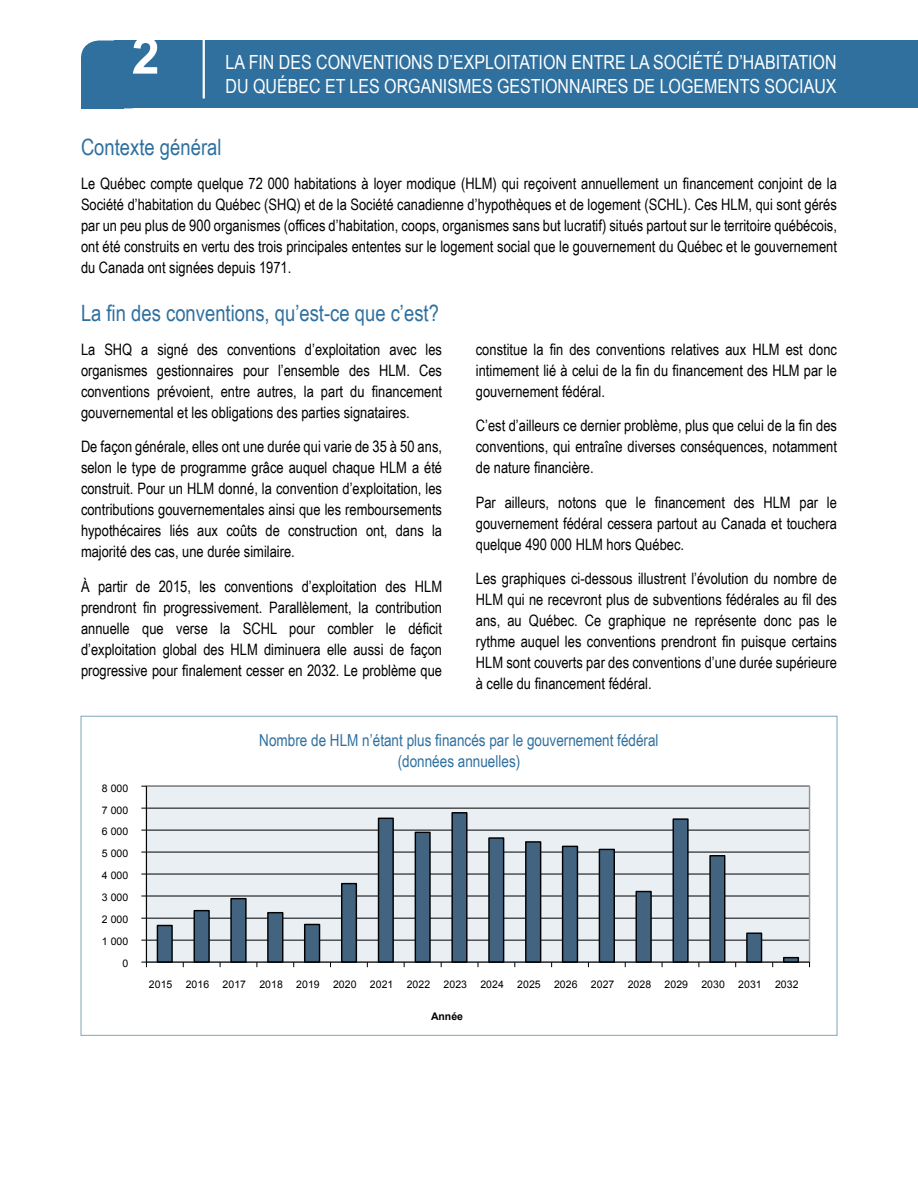
<style>
.page{position:relative;width:918px;height:1188px;background:#fff}
.page>*{position:absolute;margin:0;border:0;box-sizing:border-box;transform-origin:0 0}
.t1{font:700 50.7px "Arial";color:#fff}
.t2{font:22.5px "Arial Narrow";color:#2f709f}
.t3{font:19.5px/24px "Arial Narrow";color:#fff}
.t4{font:16.5px/21px "Arial Narrow";color:#2f709f;text-align:center}
.t5{font:15.75px/21px "Arial Narrow";color:#000;text-align:justify}
.t6{font:10.5px "Arial";color:#000}
.t7{font:700 10.5px "Arial";color:#000}
</style>
<div class="page">
<div style="left:115px;top:40px;width:803px;height:68px;background:#2f709f"></div>
<hr style="left:203px;top:36px;width:2px;height:62px;background:#fff">
<div style="left:81px;top:40px;width:68px;height:68px;background:#2f709f;border-radius:18px"></div>
<div style="left:81px;top:82px;width:43px;height:26px;background:#2f709f"></div>
<div style="left:146px;top:786px;width:664px;height:176px;background:linear-gradient(to right,#eaeff3,#e8edf1)"></div>
<hr style="left:146px;top:940px;width:664px;height:1px;background:#000">
<hr style="left:146px;top:918px;width:664px;height:1px;background:#000">
<hr style="left:146px;top:896px;width:664px;height:1px;background:#000">
<hr style="left:146px;top:874px;width:664px;height:1px;background:#000">
<hr style="left:146px;top:852px;width:664px;height:1px;background:#000">
<hr style="left:146px;top:830px;width:664px;height:1px;background:#000">
<hr style="left:146px;top:808px;width:664px;height:1px;background:#000">
<div style="left:157px;top:926px;width:15px;height:36px;background:#426480"></div>
<div style="left:157px;top:925px;width:16px;height:38px;border:1px solid #000"></div>
<div style="left:194px;top:911px;width:15px;height:51px;background:#426480"></div>
<div style="left:194px;top:910px;width:16px;height:53px;border:1px solid #000"></div>
<div style="left:231px;top:899px;width:15px;height:63px;background:#426480"></div>
<div style="left:230px;top:898px;width:17px;height:65px;border:1px solid #000"></div>
<div style="left:268px;top:913px;width:15px;height:49px;background:#426480"></div>
<div style="left:267px;top:912px;width:16px;height:51px;border:1px solid #000"></div>
<div style="left:305px;top:924px;width:15px;height:38px;background:#426480"></div>
<div style="left:304px;top:924px;width:16px;height:39px;border:1px solid #000"></div>
<div style="left:342px;top:884px;width:14px;height:78px;background:#426480"></div>
<div style="left:341px;top:883px;width:16px;height:80px;border:1px solid #000"></div>
<div style="left:379px;top:818px;width:14px;height:144px;background:#426480"></div>
<div style="left:378px;top:818px;width:16px;height:145px;border:1px solid #000"></div>
<div style="left:415px;top:832px;width:15px;height:130px;background:#426480"></div>
<div style="left:415px;top:832px;width:16px;height:131px;border:1px solid #000"></div>
<div style="left:452px;top:813px;width:15px;height:149px;background:#426480"></div>
<div style="left:451px;top:812px;width:17px;height:151px;border:1px solid #000"></div>
<div style="left:489px;top:838px;width:15px;height:124px;background:#426480"></div>
<div style="left:488px;top:837px;width:16px;height:126px;border:1px solid #000"></div>
<div style="left:526px;top:842px;width:15px;height:120px;background:#426480"></div>
<div style="left:525px;top:841px;width:16px;height:122px;border:1px solid #000"></div>
<div style="left:563px;top:846px;width:14px;height:116px;background:#426480"></div>
<div style="left:562px;top:846px;width:16px;height:117px;border:1px solid #000"></div>
<div style="left:599px;top:849px;width:15px;height:113px;background:#426480"></div>
<div style="left:599px;top:849px;width:16px;height:114px;border:1px solid #000"></div>
<div style="left:636px;top:892px;width:15px;height:70px;background:#426480"></div>
<div style="left:636px;top:891px;width:16px;height:72px;border:1px solid #000"></div>
<div style="left:673px;top:819px;width:15px;height:143px;background:#426480"></div>
<div style="left:673px;top:818px;width:16px;height:145px;border:1px solid #000"></div>
<div style="left:710px;top:856px;width:15px;height:106px;background:#426480"></div>
<div style="left:709px;top:855px;width:16px;height:108px;border:1px solid #000"></div>
<div style="left:747px;top:933px;width:15px;height:29px;background:#426480"></div>
<div style="left:746px;top:933px;width:16px;height:30px;border:1px solid #000"></div>
<hr style="left:784px;top:958px;width:14px;height:4px;background:#426480">
<div style="left:783px;top:957px;width:16px;height:6px;border:1px solid #000"></div>
<hr style="left:146px;top:786px;width:1px;height:176px;background:#000">
<hr style="left:146px;top:962px;width:664px;height:1px;background:#000">
<svg style="left:141px;top:962px;width:6px;height:5px"></svg>
<h1 class="t1" style="left:132px;top:22px;width:30px">2</h1>
<p class="t3" style="left:226px;top:49px;width:613px">La fin des conventions d’exploitation entre la Société d’habitation du Québec et les organismes gestionnaires de logements sociaux</p>
<h2 class="t2" style="left:81px;top:130px;width:142px">Contexte général</h2>
<p class="t5" style="left:81px;top:173px;width:758px">Le Québec compte quelque 72 000 habitations à loyer modique (HLM) qui reçoivent annuellement un financement conjoint de la Société d’habitation du Québec (SHQ) et de la Société canadienne d’hypothèques et de logement (SCH L). Ces HLM, qui sont gérés par un peu plus de 900 organismes (offices d’habitation, coops, organismes sans but lucratif) situés partout sur le territoire québécois, ont été construits en vertu des trois principales ententes sur le logement social que le gouvernement du Québec et le gouvernement du Canada ont signées depuis 1971.</p>
<h2 class="t2" style="left:81px;top:296px;width:359px">La fin des conventions, qu’est-ce que c’est?</h2>
<p class="t5" style="left:81px;top:338px;width:363px">La SHQ a signé des conventions d’exploitation avec les organismes gestionnaires pour l’ensemble des HLM. Ces conventions prévoient, entre autres, la part du financement gouvernemental et les obligations des parties signataires.</p>
<p class="t5" style="left:81px;top:436px;width:363px">De façon générale, elles ont une durée qui varie de 35 à 50 ans, selon le type de programme grâce auquel chaque HLM a été construit. Pour un HLM donné, la convention d’exploitation, les contributions gouvernementales ainsi que les remboursements hypothécaires liés aux coûts de construction ont, dans la majorité des cas, une durée similaire.</p>
<p class="t5" style="left:81px;top:575px;width:363px;text-align:left">À partir de 2015, les conventions d’exploitation des HLM prendront fin progressivement. Parallèlement, la contribution annuelle que verse la SCHL pour combler le déficit d’exploitation global des HLM diminuera elle aussi de façon progressive pour finalement cesser en 2032. Le problème que</p>
<p class="t5" style="left:476px;top:338px;width:363px">constitue la fin des conventions relatives aux HLM est donc intimement lié à celui de la fin du financement des HLM par le gouvernement fédéral.</p>
<p class="t5" style="left:476px;top:415px;width:363px">C’est d’ailleurs ce dernier problème, plus que celui de la fin des conventions, qui entraîne diverses conséquences, notamment de nature financière.</p>
<p class="t5" style="left:476px;top:491px;width:363px">Par ailleurs, notons que le financement des HLM par le gouvernement fédéral cessera partout au Canada et touchera quelque 490 000 HLM hors Québec.</p>
<p class="t5" style="left:476px;top:568px;width:363px">Les graphiques ci-dessous illustrent l’évolution du nombre de HLM qui ne recevront plus de subventions fédérales au fil des ans, au Québec. Ce graphique ne représente donc pas le rythme auquel les conventions prendront fin puisque certains HLM sont couverts par des conventions d’une durée supérieure à celle du financement fédéral.</p>
<p class="t6" style="left:102px;top:781px;width:28px">8 000</p>
<p class="t6" style="left:102px;top:803px;width:28px">7 000</p>
<p class="t6" style="left:102px;top:825px;width:28px">6 000</p>
<p class="t6" style="left:102px;top:847px;width:28px">5 000</p>
<p class="t6" style="left:102px;top:869px;width:28px">4 000</p>
<p class="t6" style="left:102px;top:891px;width:28px">3 000</p>
<p class="t6" style="left:102px;top:913px;width:28px">2 000</p>
<p class="t6" style="left:102px;top:935px;width:28px">1 000</p>
<p class="t6" style="left:122px;top:957px;width:7px">0</p>
<p class="t4" style="left:259px;top:729px;width:401px">Nombre de HLM n’étant plus financés par le gouvernement fédéral (données annuelles)</p>
<p class="t6" style="left:149px;top:977px;width:25px">2015</p>
<p class="t6" style="left:186px;top:977px;width:25px">2016</p>
<p class="t6" style="left:223px;top:977px;width:25px">2017</p>
<p class="t6" style="left:259px;top:977px;width:25px">2018</p>
<p class="t6" style="left:296px;top:977px;width:25px">2019</p>
<p class="t6" style="left:333px;top:977px;width:25px">2020</p>
<p class="t6" style="left:370px;top:977px;width:25px">2021</p>
<p class="t6" style="left:407px;top:977px;width:25px">2022</p>
<p class="t6" style="left:444px;top:977px;width:25px">2023</p>
<p class="t6" style="left:480px;top:977px;width:25px">2024</p>
<p class="t6" style="left:517px;top:977px;width:25px">2025</p>
<p class="t6" style="left:554px;top:977px;width:25px">2026</p>
<p class="t6" style="left:591px;top:977px;width:25px">2027</p>
<p class="t6" style="left:628px;top:977px;width:25px">2028</p>
<p class="t6" style="left:665px;top:977px;width:25px">2029</p>
<p class="t6" style="left:701px;top:977px;width:25px">2030</p>
<p class="t6" style="left:738px;top:977px;width:25px">2031</p>
<p class="t6" style="left:775px;top:977px;width:25px">2032</p>
<p class="t7" style="left:431px;top:1010px;width:33px">Année</p>
</div>
